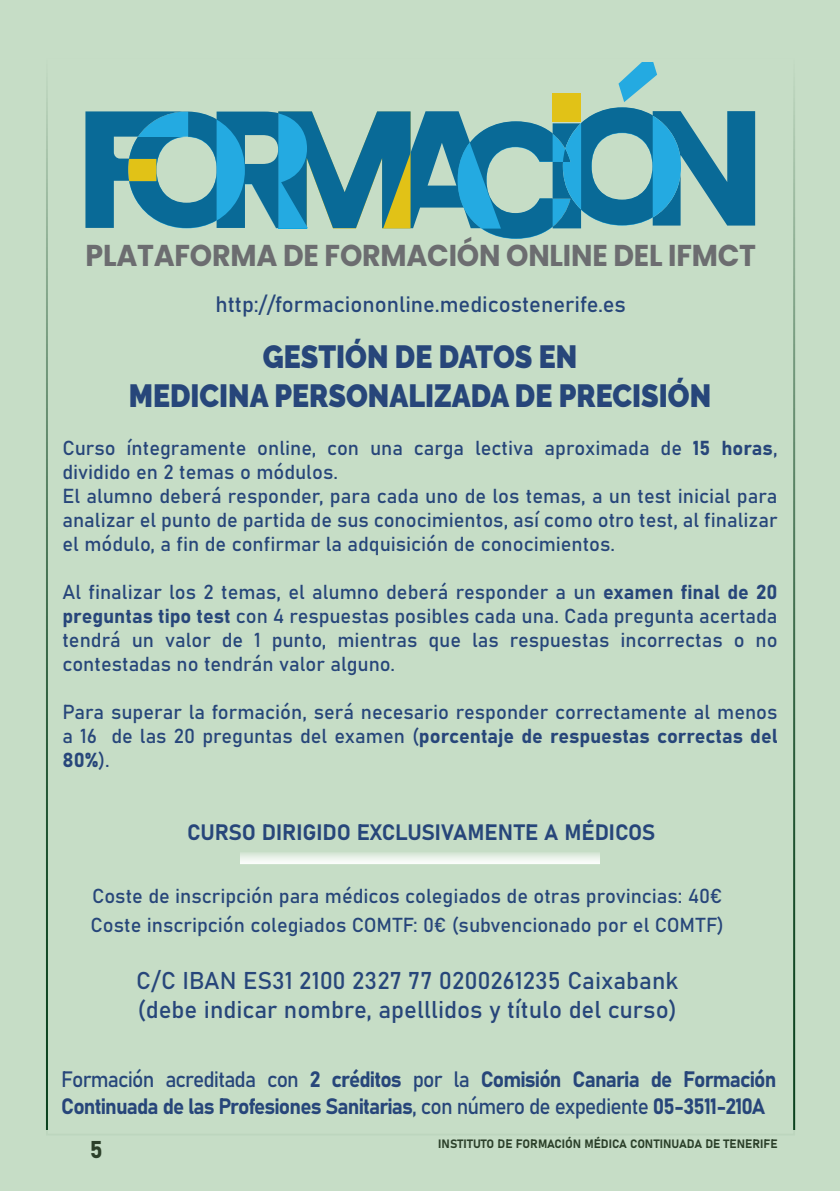
<style>
.page{position:relative;width:840px;height:1191px;background:#fff}
.page>*{position:absolute;margin:0;border:0;box-sizing:border-box;transform-origin:0 0}
.t1{font:900 32px "Raleway";color:#27467a;scale:.89 1}
.t2{font:700 30.2px "Poppins";letter-spacing:-.01em;color:#6c6d70;scale:.95 1}
.t3{font:24px "Bahnschrift";color:#27467a}
.t4{font:24px "Bahnschrift";color:#231f20}
.t5{font:22px/26.4px "Bahnschrift";letter-spacing:-.04em;color:#27467a;scale:.95 1}
.t6{font:22px "Bahnschrift";color:#27467a}
.t7{font:22px "Bahnschrift";letter-spacing:-.01em;color:#27467a}
.t8{font:20px/24px "Bahnschrift";color:#27467a;text-align:justify}
.t9{font:12px "Bahnschrift";color:#231f20}
</style>
<div class="page">
<div style="left:0;top:0;width:839px;height:1191px;background:#c6ddc6"></div>
<svg style="left:85px;top:62px;width:669px;height:177px"></svg>
<svg style="left:240px;top:853px;width:359px;height:11px;background:#ebf2eb"></svg>
<p class="t2" style="left:85px;top:237px;width:707px">PLATAFORMA DE FORMACIÓN ONLINE DEL IFMCT</p>
<p class="t6" style="left:215px;top:287px;width:412px">http://formaciononline.medicostenerife.es</p>
<p class="t1" style="left:262px;top:339px;width:354px">GESTIÓN DE DATOS EN</p>
<p class="t1" style="left:129px;top:377px;width:655px">MEDICINA PERSONALIZADA DE PRECISIÓN</p>
<p class="t8" style="left:62px;top:435px;width:716px">Curso íntegramente online, con una carga lectiva aproximada de 15 horas, dividido en 2 temas o módulos.</p>
<p class="t8" style="left:62px;top:483px;width:716px">El alumno deberá responder, para cada uno de los temas, a un test inicial para analizar el punto de partida de sus conocimientos, así como otro test, al finalizar el módulo, a fin de confirmar la adquisición de conocimientos.</p>
<p class="t8" style="left:62px;top:579px;width:716px">Al finalizar los 2 temas, el alumno deberá responder a un examen final de 20 preguntas tipo test con 4 respuestas posibles cada una. Cada pregunta acertada tendrá un valor de 1 punto, mientras que las respuestas incorrectas o no contestadas no tendrán valor alguno.</p>
<p class="t8" style="left:62px;top:699px;width:716px">Para superar la formación, será necesario responder correctamente al menos a 16 de las 20 preguntas del examen (porcentaje de respuestas correctas del 80%).</p>
<p class="t7" style="left:187px;top:816px;width:469px">CURSO DIRIGIDO EXCLUSIVAMENTE A MÉDICOS</p>
<p class="t8" style="left:92px;top:882px;width:631px">Coste de inscripción para médicos colegiados de otras provincias: 40€</p>
<p class="t8" style="left:90px;top:911px;width:634px">Coste inscripción colegiados COMTF: 0€ (subvencionado por el COMTF)</p>
<p class="t3" style="left:136px;top:962px;width:543px">C/C IBAN ES31 2100 2327 77 0200261235 Caixabank</p>
<p class="t3" style="left:137px;top:991px;width:540px">(debe indicar nombre, apelllidos y título del curso)</p>
<p class="t5" style="left:61px;top:1064px;width:753px">Formación acreditada con 2 créditos por la Comisión Canaria de Formación<br>Continuada de las Profesiones Sanitarias, con número de expediente 05-3511-210A</p>
<p class="t4" style="left:90px;top:1131px;width:15px">5</p>
<p class="t9" style="left:438px;top:1134px;width:340px">INSTITUTO DE FORMACIÓN MÉDICA CONTINUADA DE TENERIFE</p>
</div>
